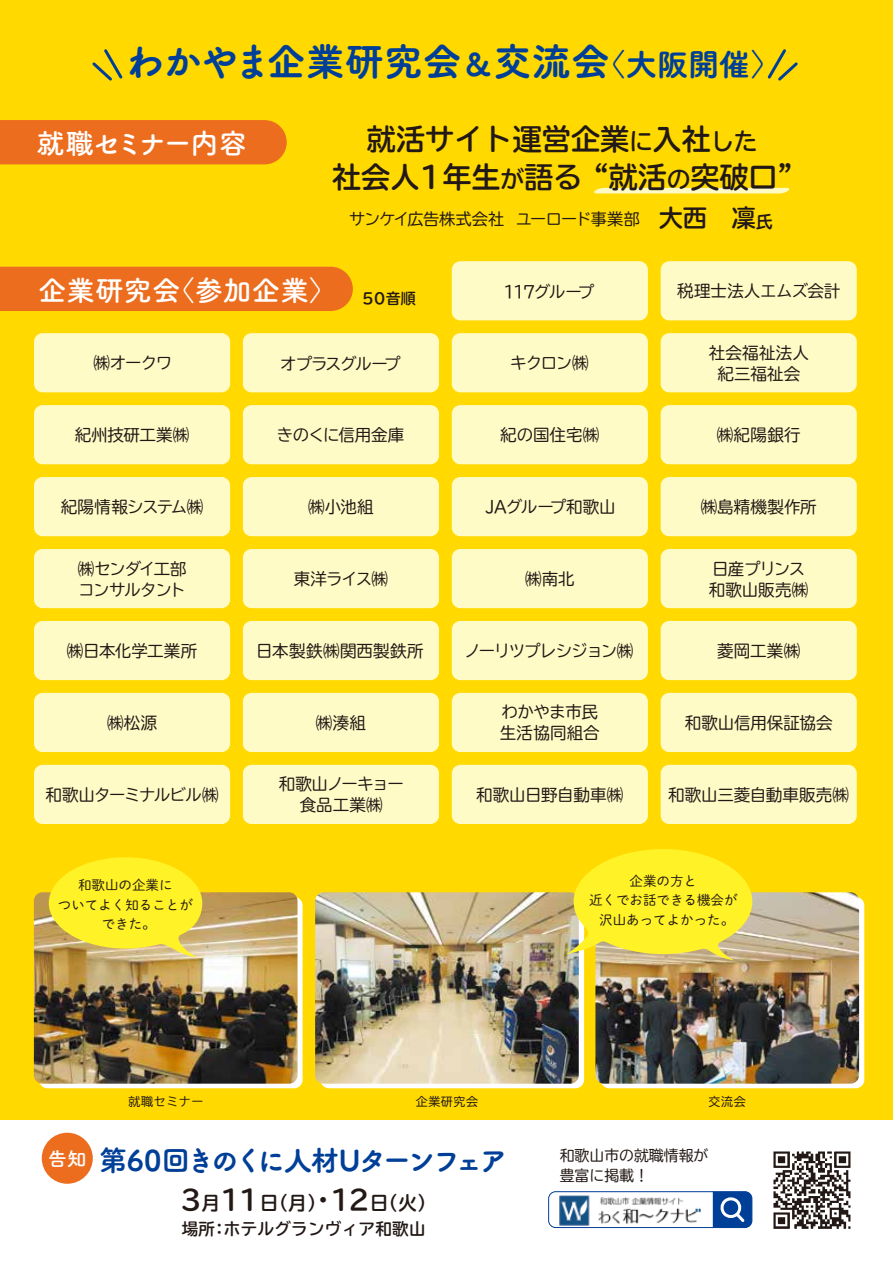
<style>
.page{position:relative;width:893px;height:1263px;background:#fff}
.page>*{position:absolute;margin:0;border:0;box-sizing:border-box;transform-origin:0 0}
.t1{font:39px "Tsuku A Rd Gothic Std E";color:#003f98}
.t2{font:700 29.1px/38.8px "TBUDR Go Std";color:#221815;text-align:center}
.t3{font:28.5px "Tsuku A Rd Gothic Std E";letter-spacing:-.115em;color:#003f98}
.t4{font:28.5px "Tsuku A Rd Gothic Std B";color:#fff}
.t5{font:28.5px "Tsuku A Rd Gothic Std B";letter-spacing:-.06em;color:#fff}
.t6{font:19.5px "Tsuku A Rd Gothic Std B";color:#fff}
.t7{font:700 18.9px "TBUDR Go Std";color:#221815}
.t8{font:16.5px/21px "TBUDR Go Std";letter-spacing:-.02em;color:#221815}
.t9{font:16.5px "TBUDR Go Std";letter-spacing:-.085em;color:#221815}
.t10{font:700 16.5px "TBUDR Go Std";letter-spacing:.02em;color:#221815}
.t11{font:16.5px/21px "TBUDR Go Std";letter-spacing:-.095em;color:#221815}
.t12{font:16.5px "TBUDR Go Std";letter-spacing:-.05em;color:#221815}
.t13{font:16.5px/21px "TBUDR Go Std";letter-spacing:.015em;color:#221815;text-align:center}
.t14{font:16.5px "TBUDR Go Std";letter-spacing:.025em;color:#221815}
.t15{font:16.5px "TBUDR Go Std";letter-spacing:-.04em;color:#221815}
.t16{font:16.5px "TBUDR Go Std";letter-spacing:-.13em;color:#221815}
.t17{font:16.2px "TBUDR Go Std";letter-spacing:-.045em;color:#221815}
.t18{font:14.85px/19.8px "TBUDR Go Std";color:#221815}
.t19{font:13.5px/19.5px "Shuei M Go Std L";color:#221815;text-align:center}
.t20{font:12px "TBUDR Go Std";letter-spacing:.05em;color:#221815}
.s1{font-size:31.2px}
.s2{font-size:23.4px}
.s3{font-weight:700;font-size:24.3px}
.s4{font-weight:700;font-size:16.95px}
.s5{font-size:27px}
</style>
<div class="page">
<div style="left:0;top:0;width:893px;height:1119px;background:#ffd900"></div>
<svg style="left:594px;top:188px;width:195px;height:5px"></svg>
<div style="left:452px;top:261px;width:196px;height:59px;background:#fffbc7;border-radius:9px"></div>
<div style="left:661px;top:261px;width:196px;height:59px;background:#fffbc7;border-radius:9px"></div>
<div style="left:34px;top:333px;width:196px;height:59px;background:#fffbc7;border-radius:9px"></div>
<div style="left:243px;top:333px;width:196px;height:59px;background:#fffbc7;border-radius:9px"></div>
<div style="left:452px;top:333px;width:196px;height:59px;background:#fffbc7;border-radius:9px"></div>
<div style="left:661px;top:333px;width:196px;height:59px;background:#fffbc7;border-radius:9px"></div>
<div style="left:34px;top:405px;width:196px;height:59px;background:#fffbc7;border-radius:9px"></div>
<div style="left:243px;top:405px;width:196px;height:59px;background:#fffbc7;border-radius:9px"></div>
<div style="left:452px;top:405px;width:196px;height:59px;background:#fffbc7;border-radius:9px"></div>
<div style="left:661px;top:405px;width:196px;height:59px;background:#fffbc7;border-radius:9px"></div>
<div style="left:34px;top:477px;width:196px;height:59px;background:#fffbc7;border-radius:9px"></div>
<div style="left:243px;top:477px;width:196px;height:59px;background:#fffbc7;border-radius:9px"></div>
<div style="left:452px;top:477px;width:196px;height:59px;background:#fffbc7;border-radius:9px"></div>
<div style="left:661px;top:477px;width:196px;height:59px;background:#fffbc7;border-radius:9px"></div>
<div style="left:34px;top:549px;width:196px;height:59px;background:#fffbc7;border-radius:9px"></div>
<div style="left:243px;top:549px;width:196px;height:59px;background:#fffbc7;border-radius:9px"></div>
<div style="left:452px;top:549px;width:196px;height:59px;background:#fffbc7;border-radius:9px"></div>
<div style="left:661px;top:549px;width:196px;height:59px;background:#fffbc7;border-radius:9px"></div>
<div style="left:34px;top:621px;width:196px;height:59px;background:#fffbc7;border-radius:9px"></div>
<div style="left:243px;top:621px;width:196px;height:59px;background:#fffbc7;border-radius:9px"></div>
<div style="left:452px;top:621px;width:196px;height:59px;background:#fffbc7;border-radius:9px"></div>
<div style="left:661px;top:621px;width:196px;height:59px;background:#fffbc7;border-radius:9px"></div>
<div style="left:34px;top:693px;width:196px;height:59px;background:#fffbc7;border-radius:9px"></div>
<div style="left:243px;top:693px;width:196px;height:59px;background:#fffbc7;border-radius:9px"></div>
<div style="left:452px;top:693px;width:196px;height:59px;background:#fffbc7;border-radius:9px"></div>
<div style="left:661px;top:693px;width:196px;height:59px;background:#fffbc7;border-radius:9px"></div>
<div style="left:34px;top:765px;width:196px;height:59px;background:#fffbc7;border-radius:9px"></div>
<div style="left:243px;top:765px;width:196px;height:59px;background:#fffbc7;border-radius:9px"></div>
<div style="left:452px;top:765px;width:196px;height:59px;background:#fffbc7;border-radius:9px"></div>
<div style="left:661px;top:765px;width:196px;height:59px;background:#fffbc7;border-radius:9px"></div>
<div style="left:39px;top:897px;width:264px;height:191px;background:#fff;border-radius:9px"></div>
<div style="left:320px;top:897px;width:264px;height:191px;background:#fff;border-radius:9px"></div>
<div style="left:601px;top:897px;width:263px;height:191px;background:#fff;border-radius:9px"></div>
<div style="left:0;top:120px;width:287px;height:44px;background:#ed6d1f"></div>
<div style="left:0;top:267px;width:353px;height:44px;background:#ed6d1f"></div>
<img style="left:559px;top:1195px;width:142px;height:31px">
<img style="left:315px;top:892px;width:264px;height:192px">
<img style="left:34px;top:892px;width:264px;height:192px">
<img style="left:595px;top:892px;width:264px;height:192px">
<svg style="left:49px;top:857px;width:153px;height:100px;background:#f6e430"></svg>
<img style="left:773px;top:1151px;width:78px;height:78px">
<div style="left:548px;top:1191px;width:204px;height:37px;border:1px solid #003f98;border-radius:7px"></div>
<svg style="left:713px;top:1192px;width:39px;height:35px"></svg>
<div style="left:42px;top:1133px;width:51px;height:51px;background:#ed6d1f;border-radius:50%"></div>
<svg style="left:566px;top:849px;width:186px;height:111px;background:#f7e632"></svg>
<svg style="left:92px;top:49px;width:31px;height:32px"></svg>
<svg style="left:767px;top:49px;width:31px;height:32px"></svg>
<h1 class="t1" style="left:125px;top:31px;width:658px">わかやま企業研究会<span class="s1">＆</span>交流会<span class="s1">〈大阪開催〉</span></h1>
<h3 class="t5" style="left:37px;top:121px;width:212px">就職セミナー内容</h3>
<h2 class="t2" style="left:332px;top:120px;width:462px">就活サイト運営企業<span class="s2">に</span>入社<span class="s2">した<br></span>社会人1年生<span class="s2">が</span>語る ‶就活<span class="s2">の</span>突破口"</h2>
<p class="t17" style="left:349px;top:205px;width:425px">サンケイ広告株式会社 ユーロード事業部 <span class="s3">大西　凜</span><span class="s4">氏</span></p>
<h3 class="t4" style="left:38px;top:268px;width:379px">企業研究会〈参加企業〉 <sub>50音順</sub></h3>
<p class="t16" style="left:503px;top:278px;width:93px">117グループ</p>
<p class="t8" style="left:677px;top:280px;width:165px">税理士法人エムズ会計</p>
<p class="t8" style="left:94px;top:352px;width:80px">㈱オークワ</p>
<p class="t9" style="left:280px;top:350px;width:122px">オプラスグループ</p>
<p class="t8" style="left:510px;top:352px;width:80px">キクロン㈱</p>
<p class="t13" style="left:709px;top:342px;width:102px">社会福祉法人紀三福祉会</p>
<p class="t8" style="left:75px;top:424px;width:116px">紀州技研工業㈱</p>
<p class="t8" style="left:277px;top:424px;width:129px">きのくに信用金庫</p>
<p class="t8" style="left:500px;top:424px;width:101px">紀の国住宅㈱</p>
<p class="t8" style="left:717px;top:424px;width:86px">㈱紀陽銀行</p>
<p class="t15" style="left:61px;top:493px;width:144px">紀陽情報システム㈱</p>
<p class="t8" style="left:308px;top:496px;width:67px">㈱小池組</p>
<p class="t8" style="left:486px;top:496px;width:131px">JAグループ和歌山</p>
<p class="t8" style="left:701px;top:496px;width:118px">㈱島精機製作所</p>
<p class="t11" style="left:78px;top:558px;width:110px">㈱センダイ工部コンサルタント</p>
<p class="t8" style="left:294px;top:568px;width:96px">東洋ライス㈱</p>
<p class="t8" style="left:525px;top:568px;width:51px">㈱南北</p>
<p class="t8" style="left:709px;top:558px;width:101px">日産プリンス和歌山販売㈱</p>
<p class="t8" style="left:67px;top:640px;width:132px">㈱日本化学工業所</p>
<p class="t14" style="left:256px;top:637px;width:169px">日本製鉄㈱関西製鉄所</p>
<p class="t9" style="left:464px;top:637px;width:170px">ノーリツプレシジョン㈱</p>
<p class="t8" style="left:717px;top:640px;width:85px">菱岡工業㈱</p>
<p class="t8" style="left:107px;top:712px;width:52px">㈱松源</p>
<p class="t8" style="left:316px;top:712px;width:52px">㈱湊組</p>
<p class="t8" style="left:500px;top:701px;width:101px">わかやま市民生活協同組合</p>
<p class="t8" style="left:685px;top:712px;width:149px">和歌山信用保証協会</p>
<p class="t12" style="left:45px;top:781px;width:174px">和歌山ターミナルビル㈱</p>
<p class="t8" style="left:279px;top:773px;width:127px;text-align:center">和歌山ノーキョー食品工業㈱</p>
<p class="t8" style="left:476px;top:784px;width:148px">和歌山日野自動車㈱</p>
<p class="t8" style="left:668px;top:784px;width:182px">和歌山三菱自動車販売㈱</p>
<p class="t19" style="left:58px;top:875px;width:136px">和歌山の企業に<br>ついてよく知ることができた。</p>
<p class="t19" style="left:589px;top:870px;width:150px">企業の方と<br>近くでお話できる機会が沢山あってよかった。</p>
<p class="t20" style="left:129px;top:1092px;width:77px">就職セミナー</p>
<p class="t20" style="left:416px;top:1092px;width:64px">企業研究会</p>
<p class="t20" style="left:708px;top:1092px;width:39px">交流会</p>
<p class="t6" style="left:48px;top:1143px;width:41px">告知</p>
<h3 class="t3" style="left:99px;top:1138px;width:411px">第60回きのくに人材Uターンフェア</h3>
<p class="t7" style="left:178px;top:1188px;width:260px"><span class="s5">３</span>月<span class="s5">11</span>日（月）<span class="s5">･12</span>日（火）</p>
<p class="t10" style="left:182px;top:1215px;width:245px">場所：ホテルグランヴィア和歌山</p>
<p class="t18" style="left:560px;top:1145px;width:150px">和歌山市の就職情報が豊富に掲載！</p>
</div>
